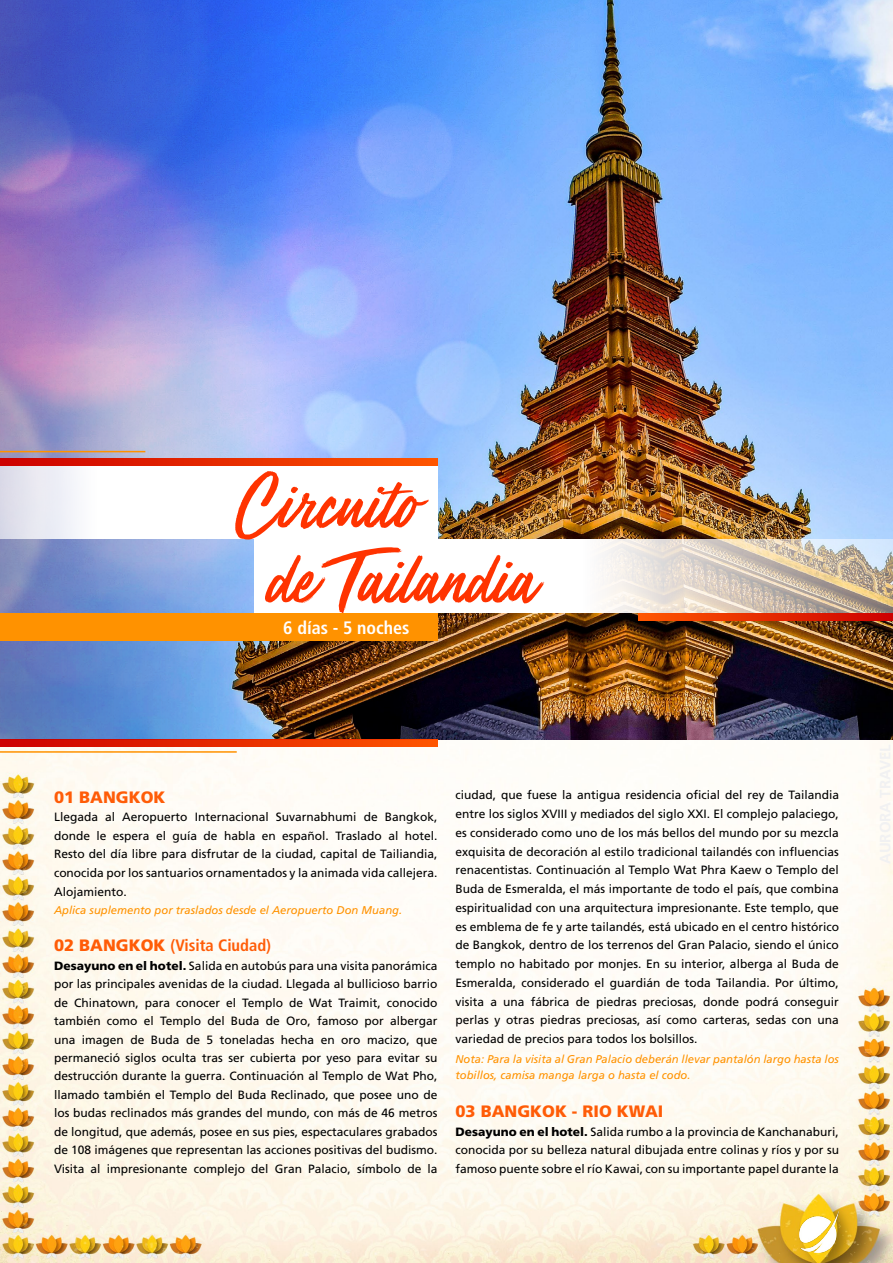
<style>
.page{position:relative;width:893px;height:1263px;background:#fff}
.page>*{position:absolute;margin:0;border:0;box-sizing:border-box;transform-origin:0 0}
.t1{font:75px "Mega Fresh";color:#f30}
.t2{font:700 condensed 18px "Frutiger";color:#fff}
.t3{font:900 16.5px "Frutiger";color:#ff5c07}
.t4{font:700 condensed 16.5px "Frutiger";color:#ff5c07}
.t5{font:12px/18.8px "Frutiger";color:#000;text-align:justify}
.t6{font:italic 11.25px/16.5px "Frutiger";color:#ff9200}
.s1{font-weight:900;font-stretch:normal}
.s2{font-weight:900}
</style>
<div class="page">
<img style="left:0;top:740px;width:893px;height:523px">
<img style="left:800px;top:1210px;width:39px;height:43px">
<img style="left:660px;top:0;width:233px;height:740px">
<svg style="left:0;top:740px;width:437px;height:7px;background:#e52a00"></svg>
<hr style="left:0;top:751px;width:237px;height:2px;background:#ff9200">
<img style="left:394px;top:0;width:266px;height:740px">
<img style="left:0;top:0;width:394px;height:740px">
<div style="left:0;top:613px;width:437px;height:28px;background:#ff9200"></div>
<svg style="left:0;top:465px;width:437px;height:74px"></svg>
<svg style="left:255px;top:539px;width:638px;height:74px"></svg>
<svg style="left:0;top:458px;width:437px;height:7px;background:#e52a00"></svg>
<svg style="left:638px;top:613px;width:255px;height:7px;background:#e52a00"></svg>
<hr style="left:0;top:451px;width:145px;height:1px;background:#ff9200">
<h1 class="t1" style="left:238px;top:465px;width:183px">Circuito</h1>
<h1 class="t1" style="left:267px;top:540px;width:270px">de Tailandia</h1>
<h2 class="t2" style="left:283px;top:617px;width:128px">6 días - 5 noches</h2>
<h3 class="t3" style="left:54px;top:787px;width:113px">01 BANGKOK</h3>
<p class="t5" style="left:54px;top:808px;width:385px">Llegada al Aeropuerto Internacional Suvarnabhumi de Bangkok, donde le espera el guía de habla en español. Traslado al hotel.<br>Resto del día libre para disfrutar de la ciudad, capital de Tailiandia, conocida por los santuarios ornamentados y la animada vida callejera.<br>Alojamiento.</p>
<p class="t6" style="left:54px;top:901px;width:350px">Aplica suplemento por traslados desde el Aeropuerto Don Muang.</p>
<h3 class="t4" style="left:54px;top:936px;width:219px"><span class="s1">02 BANGKOK</span> (Visita Ciudad)</h3>
<p class="t5" style="left:54px;top:956px;width:385px"><span class="s2">Desayuno en el hotel.</span> Salida en autobús para una visita panorámica por las principales avenidas de la ciudad. Llegada al bullicioso barrio de Chinatown, para conocer el Templo de Wat Traimit, conocido también como el Templo del Buda de Oro, famoso por albergar una imagen de Buda de 5 toneladas hecha en oro macizo, que permaneció siglos oculta tras ser cubierta por yeso para evitar su destrucción durante la guerra. Continuación al Templo de Wat Pho, llamado también el Templo del Buda Reclinado, que posee uno de los budas reclinados más grandes del mundo, con más de 46 metros de longitud, que además, posee en sus pies, espectaculares grabados de 108 imágenes que representan las acciones positivas del budismo.<br>Visita al impresionante complejo del Gran Palacio, símbolo de la</p>
<p class="t5" style="left:455px;top:786px;width:385px">ciudad, que fuese la antigua residencia oficial del rey de Tailandia entre los siglos XVIII y mediados del siglo XXI. El complejo palaciego, es considerado como uno de los más bellos del mundo por su mezcla exquisita de decoración al estilo tradicional tailandés con influencias renacentistas. Continuación al Templo Wat Phra Kaew o Templo del Buda de Esmeralda, el más importante de todo el país, que combina espiritualidad con una arquitectura impresionante. Este templo, que es emblema de fe y arte tailandés, está ubicado en el centro histórico de Bangkok, dentro de los terrenos del Gran Palacio, siendo el único templo no habitado por monjes. En su interior, alberga al Buda de Esmeralda, considerado el guardián de toda Tailandia. Por último, visita a una fábrica de piedras preciosas, donde podrá conseguir perlas y otras piedras preciosas, así como carteras, sedas con una variedad de precios para todos los bolsillos.</p>
<p class="t6" style="left:455px;top:1050px;width:385px">Nota: Para la visita al Gran Palacio deberán llevar pantalón largo hasta los tobillos, camisa manga larga o hasta el codo.</p>
<h3 class="t3" style="left:455px;top:1101px;width:209px">03 BANGKOK - RIO KWAI</h3>
<p class="t5" style="left:455px;top:1122px;width:385px"><span class="s2">Desayuno en el hotel.</span> Salida rumbo a la provincia de Kanchanaburi, conocida por su belleza natural dibujada entre colinas y ríos y por su famoso puente sobre el río Kawai, con su importante papel durante la</p>
</div>
